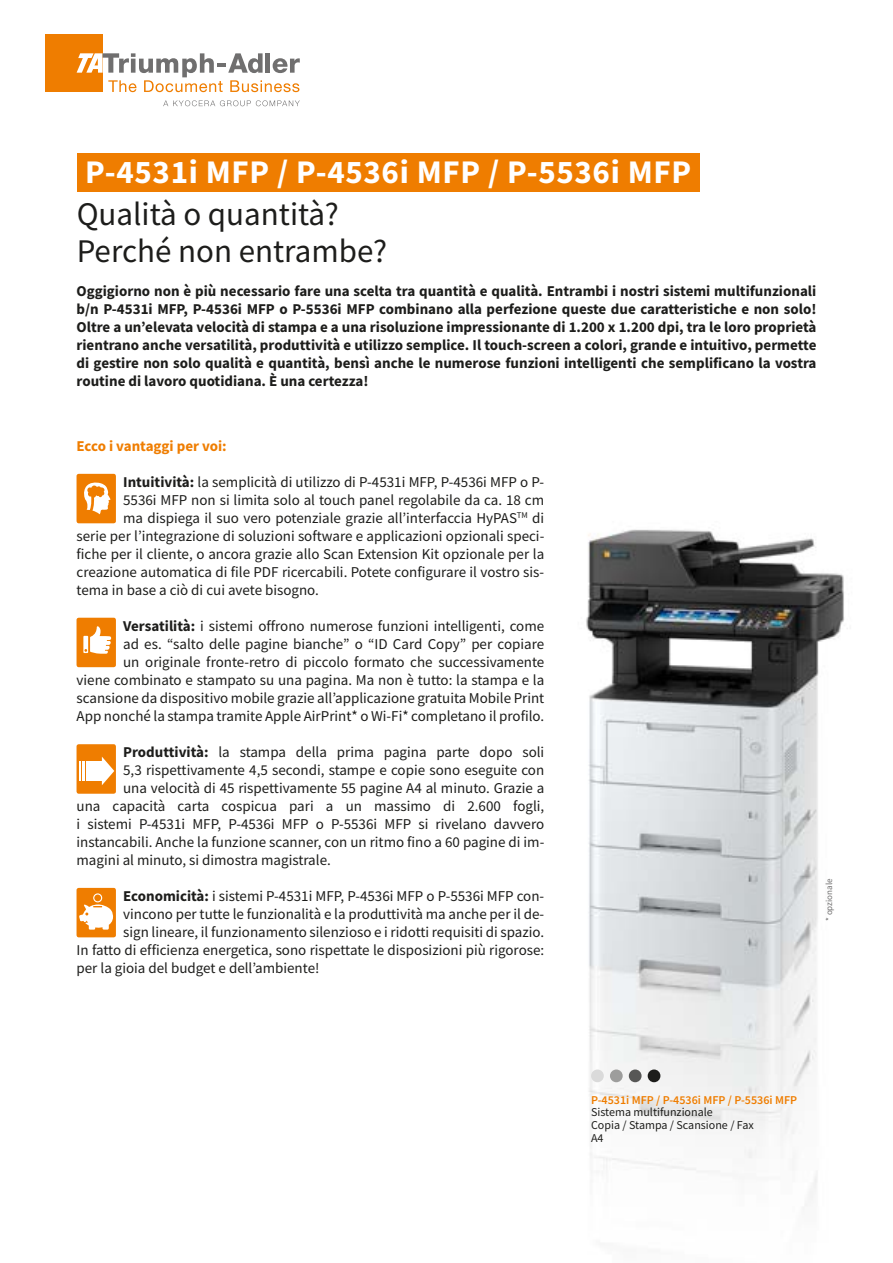
<style>
.page{position:relative;width:893px;height:1263px;background:#fff}
.page>*{position:absolute;margin:0;border:0;box-sizing:border-box;transform-origin:0 0}
.t1{font:33px/37.5px "Source Sans Pro";color:#1d1d1b}
.t2{font:700 33px "Source Sans Pro";letter-spacing:.02em;color:#fff}
.t3{font:15px/18px "Source Sans Pro";color:#1d1d1b;text-align:right}
.t4{font:700 15px/18px "Source Sans Pro";color:#1d1d1b;text-align:justify}
.t5{font:700 15px "Source Sans Pro";color:#ef7d00}
.t6{font:12px/12.8px "Source Sans Pro";color:#1d1d1b}
.t7{font:600 12px "Source Sans Pro";color:#ef7d00}
.t8{font:9px "Source Sans Pro";color:#706f6f}
.s1{font-weight:700}
</style>
<div class="page">
<img style="left:586px;top:529px;width:258px;height:677px">
<div style="left:45px;top:34px;width:58px;height:58px;background:#ef7d00"></div>
<svg style="left:77px;top:53px;width:223px;height:39px"></svg>
<svg style="left:163px;top:100px;width:137px;height:6px"></svg>
<div style="left:77px;top:153px;width:623px;height:39px;background:#ef7d00"></div>
<div style="left:77px;top:474px;width:39px;height:49px;background:#ef7d00;border-radius:2px"></div>
<svg style="left:84px;top:482px;width:26px;height:32px"></svg>
<div style="left:77px;top:618px;width:39px;height:49px;background:#ef7d00;border-radius:2px"></div>
<svg style="left:83px;top:626px;width:28px;height:28px"></svg>
<div style="left:77px;top:744px;width:39px;height:50px;background:#ef7d00;border-radius:2px"></div>
<div style="left:92px;top:761px;width:12px;height:19px;background:#fff"></div>
<div style="left:86px;top:761px;width:5px;height:19px;background:#fff"></div>
<hr style="left:82px;top:761px;width:3px;height:19px;background:#fff">
<svg style="left:79px;top:761px;width:2px;height:19px"></svg>
<svg style="left:102px;top:757px;width:12px;height:28px"></svg>
<div style="left:77px;top:888px;width:39px;height:49px;background:#ef7d00;border-radius:2px"></div>
<svg style="left:79px;top:901px;width:35px;height:29px"></svg>
<div style="left:93px;top:893px;width:9px;height:9px;border:1px solid #fff;border-radius:50%"></div>
<div style="left:648px;top:1069px;width:12px;height:13px;background:#1d1d1b;border-radius:50%"></div>
<div style="left:629px;top:1069px;width:13px;height:13px;background:#575756;border-radius:50%"></div>
<div style="left:591px;top:1069px;width:13px;height:13px;background:#dadada;border-radius:50%"></div>
<div style="left:610px;top:1069px;width:13px;height:13px;background:#9d9d9c;border-radius:50%"></div>
<h1 class="t2" style="left:85px;top:150px;width:607px">P-4531i MFP / P-4536i MFP / P-5536i MFP</h1>
<h1 class="t1" style="left:77px;top:195px;width:312px">Qualità o quantità?<br>Perché non entrambe?</h1>
<p class="t4" style="left:77px;top:282px;width:741px">Oggigiorno non è più necessario fare una scelta tra quantità e qualità. Entrambi i nostri sistemi multifunzionali b/n P-4531i MFP, P-4536i MFP o P-5536i MFP combinano alla perfezione queste due caratteristiche e non solo!<br>Oltre a un’elevata velocità di stampa e a una risoluzione impressionante di 1.200 x 1.200 dpi, tra le loro proprietà rientrano anche versatilità, produttività e utilizzo semplice. Il touch-screen a colori, grande e intuitivo, permette di gestire non solo qualità e quantità, bensì anche le numerose funzioni intelligenti che semplificano la vostra routine di lavoro quotidiana. È una certezza!</p>
<p class="t5" style="left:77px;top:436px;width:152px">Ecco i vantaggi per voi:</p>
<p class="t3" style="left:123px;top:473px;width:423px"><span class="s1">Intuitività:</span> la semplicità di utilizzo di P-4531i MFP, P-4536i MFP o P-</p>
<p class="t3" style="left:123px;top:491px;width:423px">5536i MFP non si limita solo al touch panel regolabile da ca. 18 cm</p>
<p class="t3" style="left:123px;top:509px;width:423px">ma dispiega il suo vero potenziale grazie all’interfaccia HyPAS<sup>TM</sup> di</p>
<p class="t3" style="left:77px;top:527px;width:469px">serie per l’integrazione di soluzioni software e applicazioni opzionali speci-</p>
<p class="t3" style="left:77px;top:545px;width:469px">fiche per il cliente, o ancora grazie allo Scan Extension Kit opzionale per la</p>
<p class="t3" style="left:77px;top:563px;width:469px">creazione automatica di file PDF ricercabili. Potete configurare il vostro sis-</p>
<p class="t3" style="left:77px;top:581px;width:244px">tema in base a ciò di cui avete bisogno.</p>
<p class="t3" style="left:77px;top:617px;width:469px"><span class="s1">Versatilità:</span> i sistemi offrono numerose funzioni intelligenti, come<br>ad es. “salto delle pagine bianche” o “ID Card Copy” per copiare<br>un originale fronte-retro di piccolo formato che successivamente<br>viene combinato e stampato su una pagina. Ma non è tutto: la stampa e la scansione da dispositivo mobile grazie all’applicazione gratuita Mobile Print App nonché la stampa tramite Apple AirPrint* o Wi-Fi* completano il profilo.</p>
<p class="t3" style="left:123px;top:743px;width:423px"><span class="s1">Produttività:</span> la stampa della prima pagina parte dopo soli</p>
<p class="t3" style="left:123px;top:761px;width:423px">5,3 rispettivamente 4,5 secondi, stampe e copie sono eseguite con</p>
<p class="t3" style="left:123px;top:779px;width:423px">una velocità di 45 rispettivamente 55 pagine A4 al minuto. Grazie a</p>
<p class="t3" style="left:77px;top:797px;width:469px">una capacità carta cospicua pari a un massimo di 2.600 fogli,</p>
<p class="t3" style="left:77px;top:815px;width:469px">i sistemi P-4531i MFP, P-4536i MFP o P-5536i MFP si rivelano davvero</p>
<p class="t3" style="left:77px;top:833px;width:469px">instancabili. Anche la funzione scanner, con un ritmo fino a 60 pagine di im-</p>
<p class="t3" style="left:77px;top:851px;width:256px">magini al minuto, si dimostra magistrale.</p>
<p class="t3" style="left:123px;top:887px;width:423px"><span class="s1">Economicità:</span> i sistemi P-4531i MFP, P-4536i MFP o P-5536i MFP con-</p>
<p class="t3" style="left:123px;top:905px;width:423px">vincono per tutte le funzionalità e la produttività ma anche per il de-</p>
<p class="t3" style="left:123px;top:923px;width:423px">sign lineare, il funzionamento silenzioso e i ridotti requisiti di spazio.</p>
<p class="t3" style="left:77px;top:941px;width:469px">In fatto di efficienza energetica, sono rispettate le disposizioni più rigorose:</p>
<p class="t3" style="left:77px;top:959px;width:244px">per la gioia del budget e dell’ambiente!</p>
<p class="t8" style="left:823px;top:921px;width:44px;rotate:-90deg">* opzionale</p>
<p class="t7" style="left:591px;top:1092px;width:208px">P-4531i MFP / P-4536i MFP / P-5536i MFP</p>
<p class="t6" style="left:591px;top:1106px;width:164px">Sistema multifunzionale<br>Copia / Stampa / Scansione / Fax<br>A4</p>
</div>
